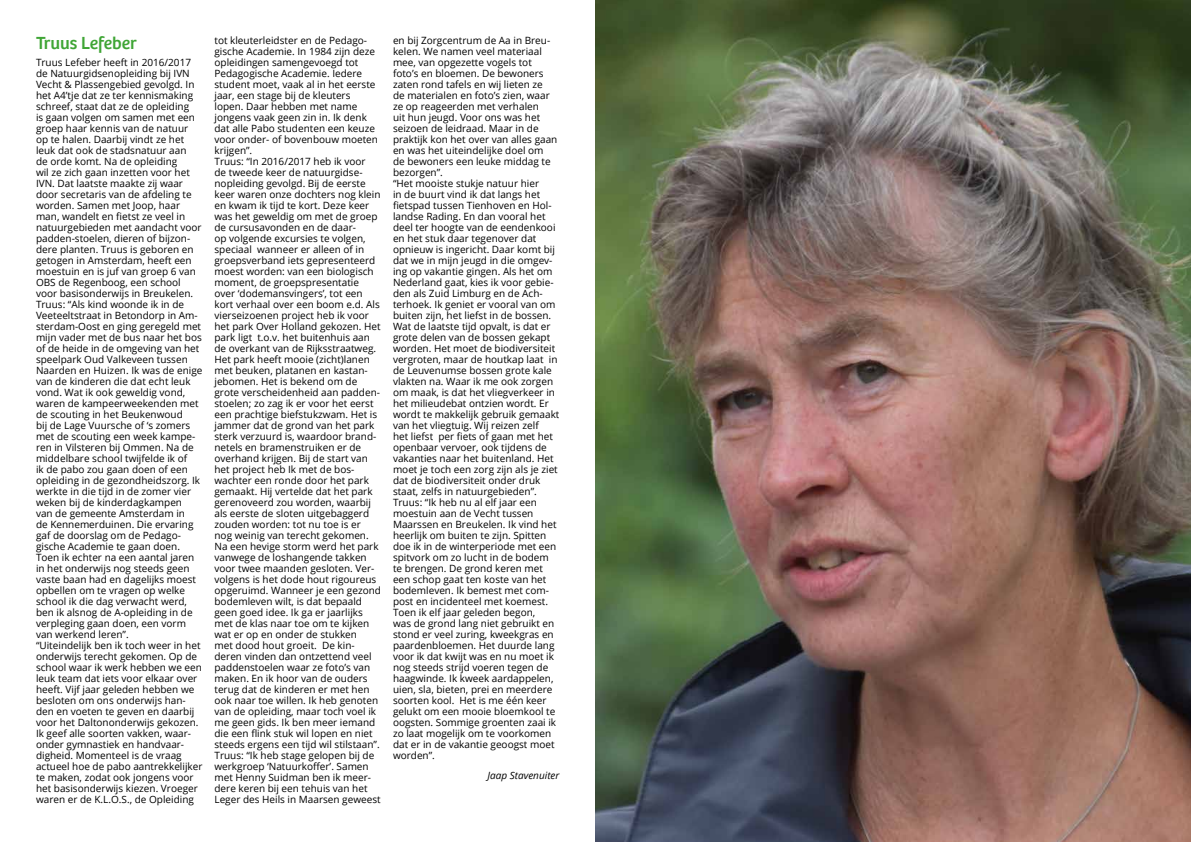
<style>
.page{position:relative;width:1191px;height:842px;background:#fff}
.page>*{position:absolute;margin:0;border:0;box-sizing:border-box;transform-origin:0 0}
.t1{font:18px "Bree";color:#3fa535}
.t2{font:10px/11px "Open Sans";color:#000}
.t3{font:italic 10px "Open Sans";color:#000}
</style>
<div class="page">
<img style="left:595px;top:0;width:596px;height:842px">
<h1 class="t1" style="left:36px;top:32px;width:102px">Truus Lefeber</h1>
<p class="t2" style="left:36px;top:57px;width:168px">Truus Lefeber heeft in 2016/2017 de Natuurgidsenopleiding bij IVN<br>Vecht &amp; Plassengebied gevolgd. In het A4’tje dat ze ter kennismaking schreef, staat dat ze de opleiding<br>is gaan volgen om samen met een groep haar kennis van de natuur op te halen. Daarbij vindt ze het leuk dat ook de stadsnatuur aan<br>de orde komt. Na de opleiding<br>wil ze zich gaan inzetten voor het<br>IVN. Dat laatste maakte zij waar door secretaris van de afdeling te worden. Samen met Joop, haar man, wandelt en fietst ze veel in natuurgebieden met aandacht voor padden-stoelen, dieren of bijzon&shy;dere planten. Truus is geboren en getogen in Amsterdam, heeft een moestuin en is juf van groep 6 van<br>OBS de Regenboog, een school voor basisonderwijs in Breukelen.<br>Truus: “Als kind woonde ik in de<br>Veeteeltstraat in Betondorp in Am&shy;sterdam-Oost en ging geregeld met mijn vader met de bus naar het bos of de heide in de omgeving van het speelpark Oud Valkeveen tussen<br>Naarden en Huizen. Ik was de enige van de kinderen die dat echt leuk vond. Wat ik ook geweldig vond, waren de kampeerweekenden met de scouting in het Beukenwoud<br>bij de Lage Vuursche of ‘s zomers met de scouting een week kampe&shy;ren in Vilsteren bij Ommen. Na de middelbare school twijfelde ik of<br>ik de pabo zou gaan doen of een opleiding in de gezondheidszorg. Ik werkte in die tijd in de zomer vier weken bij de kinderdagkampen<br>van de gemeente Amsterdam in<br>de Kennemerduinen. Die ervaring gaf de doorslag om de Pedago&shy;gische Academie te gaan doen.<br>Toen ik echter na een aantal jaren in het onderwijs nog steeds geen vaste baan had en dagelijks moest opbellen om te vragen op welke school ik die dag verwacht werd, ben ik alsnog de A-opleiding in de verpleging gaan doen, een vorm van werkend leren”.<br>“Uiteindelijk ben ik toch weer in het onderwijs terecht gekomen. Op de school waar ik werk hebben we een leuk team dat iets voor elkaar over heeft. Vijf jaar geleden hebben we besloten om ons onderwijs han&shy;den en voeten te geven en daarbij voor het Daltononderwijs gekozen.<br>Ik geef alle soorten vakken, waar&shy;onder gymnastiek en handvaar&shy;digheid. Momenteel is de vraag actueel hoe de pabo aantrekkelijker te maken, zodat ook jongens voor het basisonderwijs kiezen. Vroeger waren er de K.L.O.S., de Opleiding</p>
<p class="t2" style="left:214px;top:34px;width:168px">tot kleuterleidster en de Pedago&shy;gische Academie. In 1984 zijn deze opleidingen samengevoegd tot<br>Pedagogische Academie. Iedere student moet, vaak al in het eerste jaar, een stage bij de kleuters lopen. Daar hebben met name jongens vaak geen zin in. Ik denk dat alle Pabo studenten een keuze voor onder- of bovenbouw moeten krijgen”.<br>Truus: “In 2016/2017 heb ik voor<br>de tweede keer de natuurgidse&shy;nopleiding gevolgd. Bij de eerste keer waren onze dochters nog klein en kwam ik tijd te kort. Deze keer was het geweldig om met de groep de cursusavonden en de daar-<br>op volgende excursies te volgen, speciaal wanneer er alleen of in groepsverband iets gepresenteerd moest worden: van een biologisch moment, de groepspresentatie over ‘dodemansvingers’, tot een kort verhaal over een boom e.d. Als vierseizoenen project heb ik voor het park Over Holland gekozen. Het park ligt t.o.v. het buitenhuis aan de overkant van de Rijksstraatweg.<br>Het park heeft mooie (zicht)lanen met beuken, platanen en kastan&shy;jebomen. Het is bekend om de grote verscheidenheid aan padden&shy;stoelen; zo zag ik er voor het eerst een prachtige biefstukzwam. Het is jammer dat de grond van het park sterk verzuurd is, waardoor brand&shy;netels en bramenstruiken er de overhand krijgen. Bij de start van het project heb Ik met de bos&shy;wachter een ronde door het park gemaakt. Hij vertelde dat het park gerenoveerd zou worden, waarbij als eerste de sloten uitgebaggerd zouden worden: tot nu toe is er nog weinig van terecht gekomen.<br>Na een hevige storm werd het park vanwege de loshangende takken voor twee maanden gesloten. Ver&shy;volgens is het dode hout rigoureus opgeruimd. Wanneer je een gezond bodemleven wilt, is dat bepaald geen goed idee. Ik ga er jaarlijks met de klas naar toe om te kijken wat er op en onder de stukken<br>met dood hout groeit. De kin&shy;deren vinden dan ontzettend veel paddenstoelen waar ze foto’s van maken. En ik hoor van de ouders terug dat de kinderen er met hen ook naar toe willen. Ik heb genoten van de opleiding, maar toch voel ik me geen gids. Ik ben meer iemand die een flink stuk wil lopen en niet steeds ergens een tijd wil stilstaan”.<br>Truus: “Ik heb stage gelopen bij de werkgroep ‘Natuurkoffer’. Samen met Henny Suidman ben ik meer&shy;dere keren bij een tehuis van het<br>Leger des Heils in Maarsen geweest</p>
<p class="t2" style="left:393px;top:34px;width:168px">en bij Zorgcentrum de Aa in Breu&shy;kelen. We namen veel materiaal mee, van opgezette vogels tot foto’s en bloemen. De bewoners zaten rond tafels en wij lieten ze<br>de materialen en foto’s zien, waar ze op reageerden met verhalen<br>uit hun jeugd. Voor ons was het seizoen de leidraad. Maar in de praktijk kon het over van alles gaan en was het uiteindelijke doel om<br>de bewoners een leuke middag te bezorgen”.<br>“Het mooiste stukje natuur hier<br>in de buurt vind ik dat langs het fietspad tussen Tienhoven en Hol&shy;landse Rading. En dan vooral het deel ter hoogte van de eendenkooi en het stuk daar tegenover dat opnieuw is ingericht. Daar komt bij dat we in mijn jeugd in die omgev&shy;ing op vakantie gingen. Als het om<br>Nederland gaat, kies ik voor gebie&shy;den als Zuid Limburg en de Ach&shy;terhoek. Ik geniet er vooral van om buiten zijn, het liefst in de bossen.<br>Wat de laatste tijd opvalt, is dat er grote delen van de bossen gekapt worden. Het moet de biodiversiteit vergroten, maar de houtkap laat in de Leuvenumse bossen grote kale vlakten na. Waar ik me ook zorgen om maak, is dat het vliegverkeer in het milieudebat ontzien wordt. Er wordt te makkelijk gebruik gemaakt van het vliegtuig. Wij reizen zelf<br>het liefst per fiets of gaan met het openbaar vervoer, ook tijdens de vakanties naar het buitenland. Het moet je toch een zorg zijn als je ziet dat de biodiversiteit onder druk staat, zelfs in natuurgebieden”.<br>Truus: “Ik heb nu al elf jaar een moestuin aan de Vecht tussen<br>Maarssen en Breukelen. Ik vind het heerlijk om buiten te zijn. Spitten doe ik in de winterperiode met een spitvork om zo lucht in de bodem te brengen. De grond keren met een schop gaat ten koste van het bodemleven. Ik bemest met com&shy;post en incidenteel met koemest.<br>Toen ik elf jaar geleden begon,<br>was de grond lang niet gebruikt en stond er veel zuring, kweekgras en paardenbloemen. Het duurde lang voor ik dat kwijt was en nu moet ik nog steeds strijd voeren tegen de haagwinde. Ik kweek aardappelen, uien, sla, bieten, prei en meerdere soorten kool. Het is me één keer gelukt om een mooie bloemkool te oogsten. Sommige groenten zaai ik zo laat mogelijk om te voorkomen dat er in de vakantie geoogst moet worden”.</p>
<p class="t3" style="left:487px;top:769px;width:74px">Jaap Stavenuiter</p>
</div>
